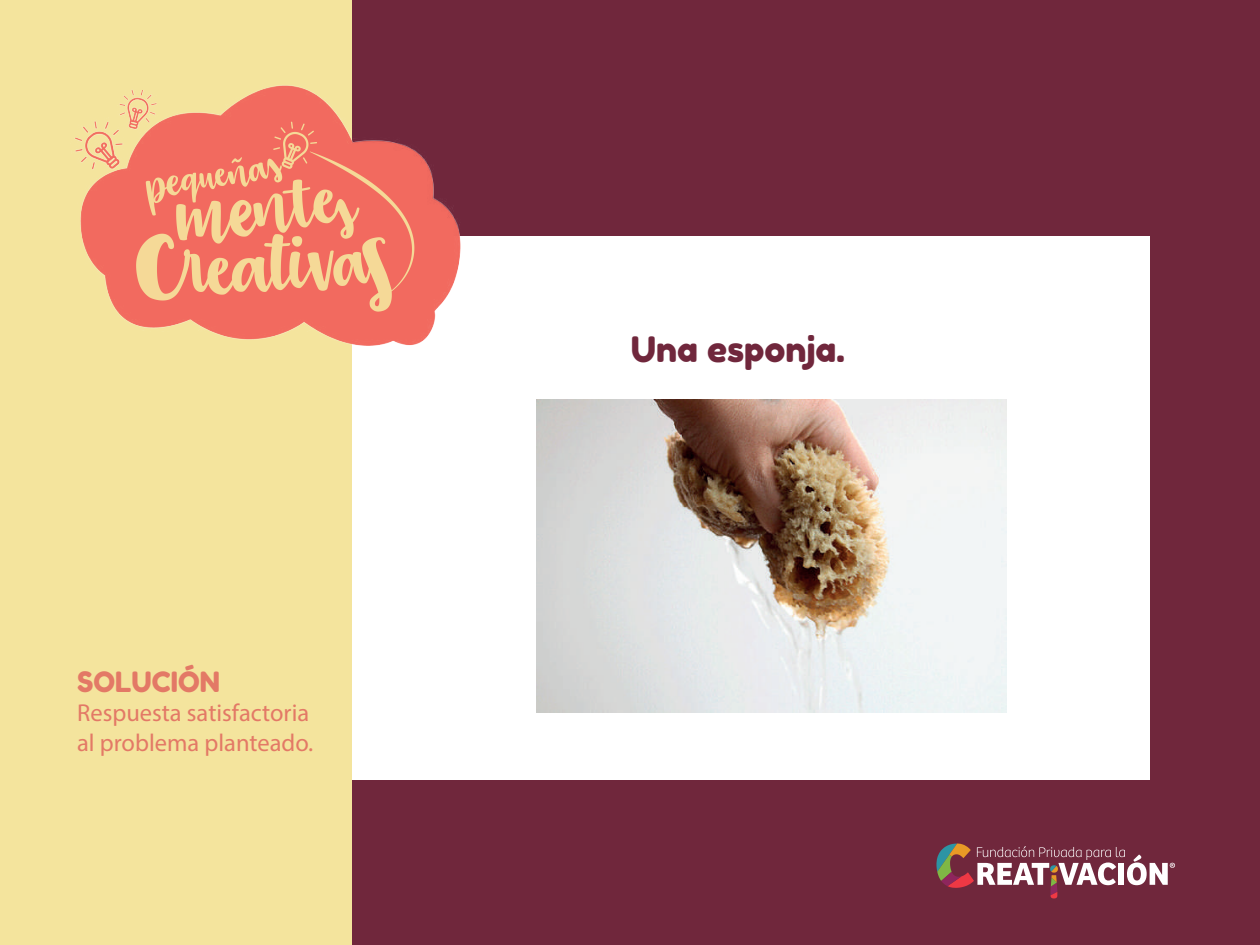
<style>
.page{position:relative;width:1260px;height:945px;background:#70273c}
.page>*{position:absolute;margin:0;border:0;box-sizing:border-box;transform-origin:0 0}
.t1{font:35px "Fredoka One";color:#70273c}
.t2{font:28px "Fredoka One";color:#e37966}
.t3{font:24.5px/29.4px "Myriad Pro";color:#e37966}
</style>
<div class="page">
<div style="left:326px;top:236px;width:824px;height:544px;background:#fff"></div>
<div style="left:0;top:0;width:352px;height:945px;background:#f4e49d"></div>
<img style="left:537px;top:400px;width:469px;height:313px">
<svg style="left:936px;top:844px;width:239px;height:54px"></svg>
<img style="left:74px;top:85px;width:387px;height:261px">
<p class="t2" style="left:77px;top:665px;width:144px">SOLUCIÓN</p>
<p class="t3" style="left:77px;top:698px;width:238px">Respuesta satisfactoria al problema planteado.</p>
<h1 class="t1" style="left:631px;top:328px;width:216px">Una esponja.</h1>
</div>
